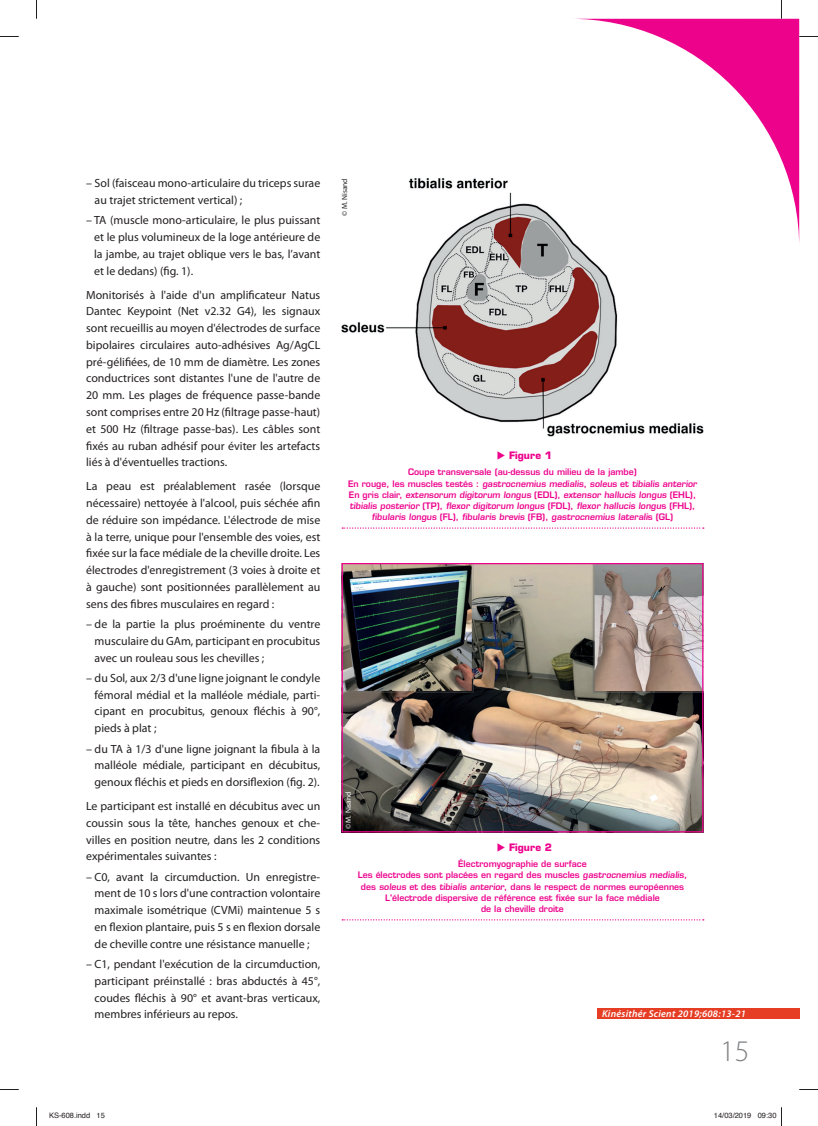
<style>
.page{position:relative;width:818px;height:1126px;background:#fff}
.page>*{position:absolute;margin:0;border:0;box-sizing:border-box;transform-origin:0 0}
.t1{font:300 30px "Myriad Pro";color:#808285}
.t2{font:11.88px/16.8px "Myriad Pro";color:#231f20;text-align:justify}
.t3{font:italic 600 10px "Myriad Pro";letter-spacing:.025em;color:#fff}
.t4{font:700 10px "Eurostile";color:#ed028c}
.t5{font:600 8.75px/11.2px "Eurostile";color:#ed028c;text-align:center}
.t6{font:7.5px "Helvetica";color:#231f20}
.t7{font:7.5px "Myriad Pro";color:#231f20}
.t8{font:7.5px "Myriad Pro";color:#fff}
</style>
<div class="page">
<svg style="left:580px;top:19px;width:218px;height:206px"></svg>
<div style="left:596px;top:1007px;width:202px;height:11px;background:#e53e25"></div>
<img style="left:341px;top:178px;width:362px;height:258px">
<svg style="left:342px;top:527px;width:361px;height:1px"></svg>
<img style="left:343px;top:565px;width:358px;height:265px">
<div style="left:341px;top:563px;width:362px;height:269px;border:1px solid #ed028c"></div>
<svg style="left:342px;top:919px;width:361px;height:1px"></svg>
<svg style="left:0;top:36px;width:19px;height:1px"></svg>
<svg style="left:798px;top:36px;width:19px;height:1px"></svg>
<svg style="left:0;top:1089px;width:19px;height:1px"></svg>
<svg style="left:799px;top:1089px;width:18px;height:1px"></svg>
<svg style="left:36px;top:0;width:1px;height:19px"></svg>
<svg style="left:36px;top:1107px;width:1px;height:18px"></svg>
<p class="t2" style="left:95px;top:175px;width:227px;text-indent:-8px">– Sol (faisceau mono-articulaire du triceps surae au trajet strictement vertical) ;</p>
<p class="t2" style="left:94px;top:212px;width:227px;text-indent:-8px">– TA (muscle mono-articulaire, le plus puissant et le plus volumineux de la loge antérieure de la jambe, au trajet oblique vers le bas, l’avant et le dedans) (fig. 1).</p>
<p class="t2" style="left:86px;top:286px;width:235px">Monitorisés à l'aide d'un amplificateur Natus Dantec Keypoint (Net v2.32 G4), les signaux sont recueillis au moyen d'électrodes de surface bipolaires circulaires auto-adhésives Ag/AgCL pré-gélifiées, de 10 mm de diamètre. Les zones conductrices sont distantes l'une de l'autre de 20 mm. Les plages de fréquence passe-bande sont comprises entre 20 Hz (filtrage passe-haut) et 500 Hz (filtrage passe-bas). Les câbles sont fixés au ruban adhésif pour éviter les artefacts liés à d'éventuelles tractions.</p>
<p class="t2" style="left:86px;top:477px;width:235px">La peau est préalablement rasée (lorsque nécessaire) nettoyée à l'alcool, puis séchée afin de réduire son impédance. L'électrode de mise à la terre, unique pour l'ensemble des voies, est fixée sur la face médiale de la cheville droite. Les électrodes d'enregistrement (3 voies à droite et à gauche) sont positionnées parallèlement au sens des fibres musculaires en regard :</p>
<p class="t2" style="left:95px;top:615px;width:227px;text-indent:-8px">– de la partie la plus proéminente du ventre musculaire du GAm, participant en procubitus avec un rouleau sous les chevilles ;</p>
<p class="t2" style="left:95px;top:669px;width:227px;text-indent:-8px">– du Sol, aux 2/3 d'une ligne joignant le condyle fémoral médial et la malléole médiale, parti&shy;cipant en procubitus, genoux fléchis à 90°, pieds à plat ;</p>
<p class="t2" style="left:95px;top:740px;width:227px;text-indent:-8px">– du TA à 1/3 d'une ligne joignant la fibula à la malléole médiale, participant en décubitus, genoux fléchis et pieds en dorsiflexion (fig. 2).</p>
<p class="t2" style="left:86px;top:797px;width:235px">Le participant est installé en décubitus avec un coussin sous la tête, hanches genoux et che&shy;villes en position neutre, dans les 2 conditions expérimentales suivantes :</p>
<p class="t2" style="left:95px;top:868px;width:227px;text-indent:-8px">– C0, avant la circumduction. Un enregistre&shy;ment de 10 s lors d'une contraction volontaire maximale isométrique (CVMi) maintenue 5 s en flexion plantaire, puis 5 s en flexion dorsale de cheville contre une résistance manuelle ;</p>
<p class="t2" style="left:95px;top:955px;width:227px;text-indent:-8px">– C1, pendant l'exécution de la circumduction, participant préinstallé : bras abductés à 45°, coudes fléchis à 90° et avant-bras verticaux, membres inférieurs au repos.</p>
<p class="t7" style="left:340px;top:216px;width:39px;rotate:-90deg">© M. Nisand</p>
<p class="t4" style="left:508px;top:449px;width:44px">Figure 1</p>
<p class="t5" style="left:348px;top:466px;width:351px">Coupe transversale (au-dessus du milieu de la jambe)<br>En rouge, les muscles testés : gastrocnemius medialis, soleus et tibialis anterior En gris clair, extensorum digitorum longus (EDL), extensor hallucis longus (EHL), tibialis posterior (TP), flexor digitorum longus (FDL), flexor hallucis longus (FHL), fibularis longus (FL), fibularis brevis (FB), gastrocnemius lateralis (GL)</p>
<p class="t8" style="left:343px;top:829px;width:39px;rotate:-90deg">© M. Nisand</p>
<p class="t4" style="left:508px;top:840px;width:44px">Figure 2</p>
<p class="t5" style="left:357px;top:858px;width:331px">Électromyographie de surface<br>Les électrodes sont placées en regard des muscles gastrocnemius medialis, des soleus et des tibialis anterior, dans le respect de normes européennes L'électrode dispersive de référence est fixée sur la face médiale<br>de la cheville droite</p>
<p class="t3" style="left:601px;top:1007px;width:145px">Kinésithér Scient 2019;608:13-21</p>
<h1 class="t1" style="left:719px;top:1032px;width:31px">15</h1>
<p class="t6" style="left:49px;top:1109px;width:57px">KS-608.indd 15</p>
<p class="t6" style="left:713px;top:1109px;width:64px">14/03/2019 09:30</p>
</div>
